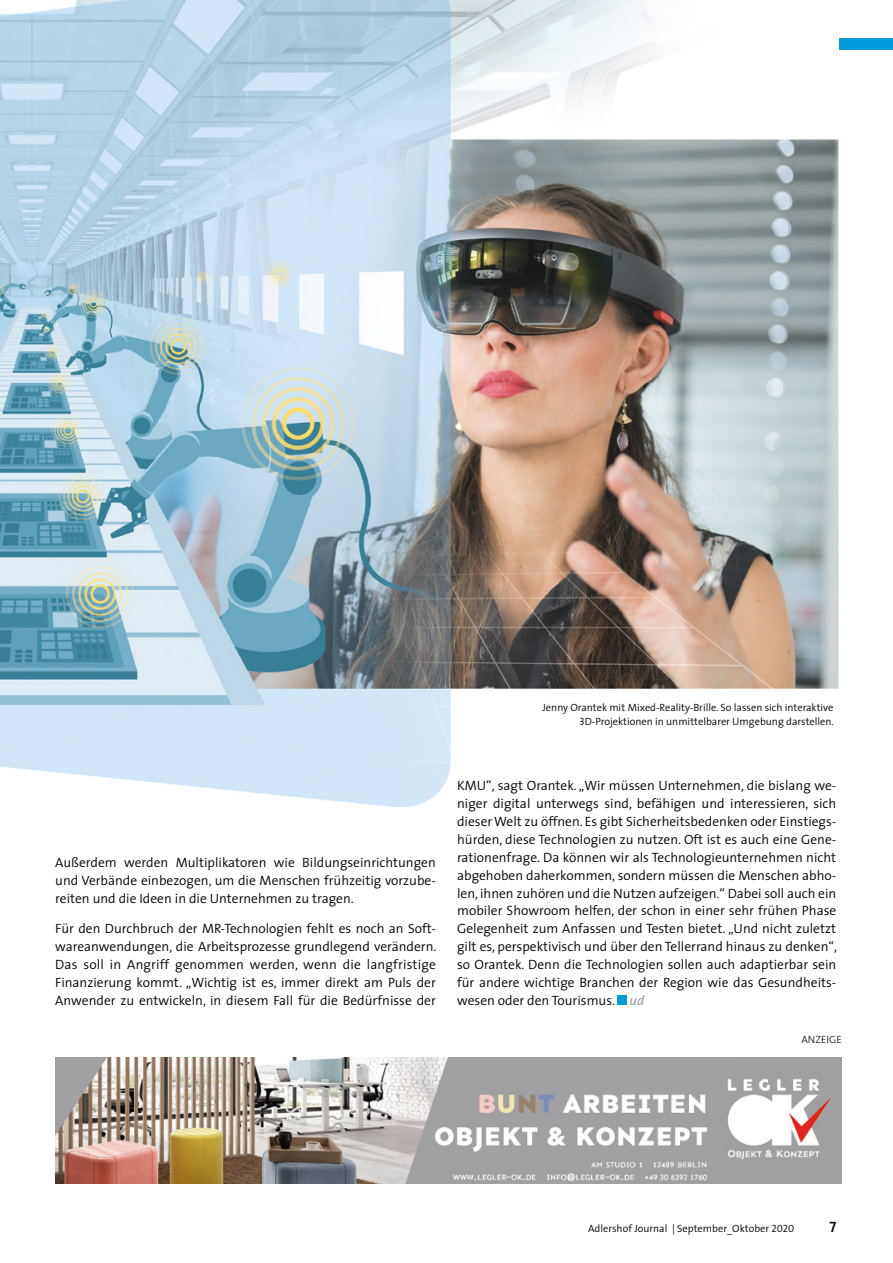
<style>
.page{position:relative;width:893px;height:1263px;background:#fff}
.page>*{position:absolute;margin:0;border:0;box-sizing:border-box;transform-origin:0 0}
.t1{font:15px "The Mix Semi Bold Caps";color:#000}
.t2{font:300 13.5px/17.9px "The Sans";color:#000;text-align:justify}
.t3{font:300 10.5px/13.5px "The Sans";color:#000;text-align:right}
.t4{font:300 10.5px "The Sans B3";color:#000}
.s1{font-family:"The Sans Semi Light Caps";font-weight:400}
.s2{font-style:italic;color:#878787}
</style>
<div class="page">
<img style="left:0;top:0;width:857px;height:807px">
<div style="left:840px;top:38px;width:53px;height:11px;background:#009cdc"></div>
<div style="left:617px;top:995px;width:10px;height:10px;background:#009cdc"></div>
<img style="left:56px;top:1058px;width:786px;height:125px">
<p class="t2" style="left:55px;top:853px;width:382px">Außerdem werden Multiplikatoren wie Bildungseinrichtungen und Verbände einbezogen, um die Menschen frühzeitig vorzube&shy;reiten und die Ideen in die Unternehmen zu tragen.</p>
<p class="t2" style="left:55px;top:919px;width:383px">Für den Durchbruch der MR-Technologien fehlt es noch an Soft&shy;wareanwendungen, die Arbeitsprozesse grundlegend verändern.<br>Das soll in Angriff genommen werden, wenn die langfristige Finanzierung kommt. „Wichtig ist es, immer direkt am Puls der Anwender zu entwickeln, in diesem Fall für die Bedürfnisse der</p>
<p class="t3" style="left:542px;top:701px;width:293px">Jenny Orantek mit Mixed-Reality-Brille. So lassen sich interaktive<br><span class="s1">3</span>D-Projektionen in unmittelbarer Umgebung darstellen.</p>
<p class="t2" style="left:457px;top:776px;width:381px">KMU“, sagt Orantek. „Wir müssen Unternehmen, die bislang we&shy;niger digital unterwegs sind, befähigen und interessieren, sich dieser Welt zu öffnen. Es gibt Sicherheitsbedenken oder Einstiegs&shy;hürden, diese Technologien zu nutzen. Oft ist es auch eine Gene&shy;rationenfrage. Da können wir als Technologieunternehmen nicht abgehoben daherkommen, sondern müssen die Menschen abho&shy;len, ihnen zuhören und die Nutzen aufzeigen.“ Dabei soll auch ein mobiler Showroom helfen, der schon in einer sehr frühen Phase Gelegenheit zum Anfassen und Testen bietet. „Und nicht zuletzt gilt es, perspektivisch und über den Tellerrand hinaus zu denken“, so Orantek. Denn die Technologien sollen auch adaptierbar sein für andere wichtige Branchen der Region wie das Gesundheits&shy;wesen oder den Tourismus. <span class="s2">ud</span></p>
<p class="t4" style="left:801px;top:1034px;width:42px">ANZEIGE</p>
<p class="t3" style="left:588px;top:1222px;width:208px">Adlershof Journal | September_Oktober <span class="s1">2020</span></p>
<p class="t1" style="left:829px;top:1215px;width:8px">7</p>
</div>
